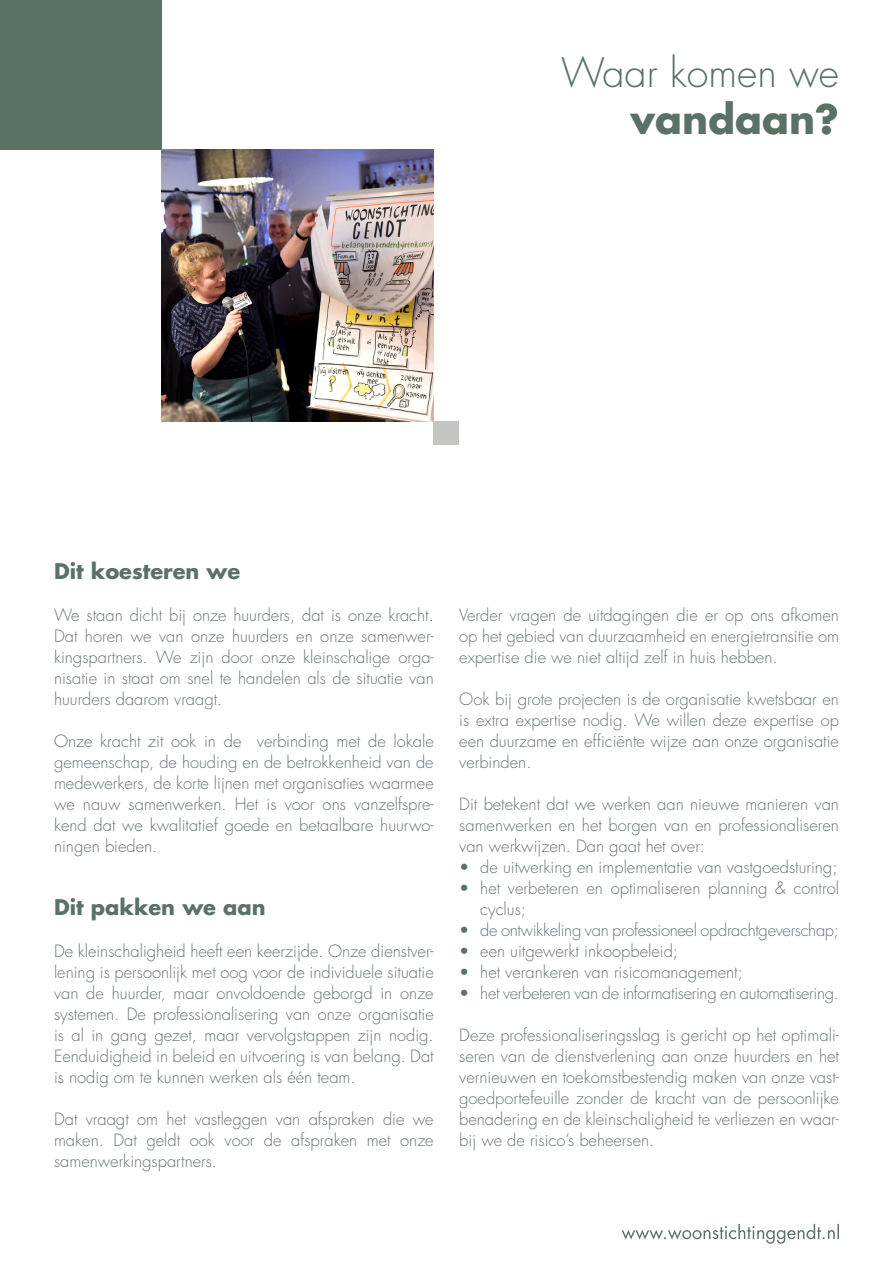
<style>
.page{position:relative;width:893px;height:1263px;background:#fff}
.page>*{position:absolute;margin:0;border:0;box-sizing:border-box;transform-origin:0 0}
.t1{font:300 39.6px "Futura Std";color:#5a7166}
.t2{font:700 39.6px "Futura Std";color:#5a7166}
.t3{font:700 21px "Futura Std";color:#5a7166}
.t4{font:300 16.5px/21px "Futura Std";color:#687379;text-align:justify}
.t5{font:300 16.5px "Futura Std";letter-spacing:-.02em;color:#687379}
.s1{color:#5a7166}
</style>
<div class="page">
<svg style="left:621px;top:1224px;width:218px;height:20px"></svg>
<div style="left:0;top:0;width:162px;height:149px;background:#5a7166"></div>
<div style="left:434px;top:422px;width:25px;height:23px;background:#c4c6c2"></div>
<img style="left:162px;top:149px;width:272px;height:273px">
<p class="t1" style="left:561px;top:48px;width:279px">Waar komen we</p>
<p class="t2" style="left:630px;top:93px;width:210px">vandaan?</p>
<p class="t3" style="left:54px;top:557px;width:188px">Dit koesteren we</p>
<p class="t4" style="left:54px;top:605px;width:381px">We staan dicht bij onze huurders, dat is onze kracht.<br>Dat horen we van onze huurders en onze samenwer&shy;kingspartners. We zijn door onze kleinschalige orga&shy;nisatie in staat om snel te handelen als de situatie van huurders daarom vraagt.</p>
<p class="t4" style="left:54px;top:731px;width:381px">Onze kracht zit ook in de verbinding met de lokale gemeenschap, de houding en de betrokkenheid van de medewerkers, de korte lijnen met organisaties waarmee we nauw samenwerken. Het is voor ons vanzelfspre&shy;kend dat we kwalitatief goede en betaalbare huurwo&shy;ningen bieden.</p>
<p class="t3" style="left:54px;top:893px;width:213px">Dit pakken we aan</p>
<p class="t4" style="left:54px;top:941px;width:381px">De kleinschaligheid heeft een keerzijde. Onze dienstver&shy;lening is persoonlijk met oog voor de individuele situatie van de huurder, maar onvoldoende geborgd in onze systemen. De professionalisering van onze organisatie is al in gang gezet, maar vervolgstappen zijn nodig.<br>Eenduidigheid in beleid en uitvoering is van belang. Dat is nodig om te kunnen werken als één team.</p>
<p class="t4" style="left:54px;top:1109px;width:381px">Dat vraagt om het vastleggen van afspraken die we maken. Dat geldt ook voor de afspraken met onze samenwerkingspartners.</p>
<p class="t4" style="left:459px;top:605px;width:381px">Verder vragen de uitdagingen die er op ons afkomen op het gebied van duurzaamheid en energietransitie om expertise die we niet altijd zelf in huis hebben.</p>
<p class="t4" style="left:459px;top:689px;width:381px">Ook bij grote projecten is de organisatie kwetsbaar en is extra expertise nodig. We willen deze expertise op een duurzame en efficiënte wijze aan onze organisatie verbinden.</p>
<p class="t4" style="left:459px;top:794px;width:381px">Dit betekent dat we werken aan nieuwe manieren van samenwerken en het borgen van en professionaliseren van werkwijzen. Dan gaat het over:</p>
<p class="t4" style="left:459px;top:857px;width:380px"><span class="s1">•</span> de uitwerking en implementatie van vastgoedsturing;</p>
<p class="t4" style="left:480px;top:878px;width:360px;text-indent:-21px"><span class="s1">•</span> het verbeteren en optimaliseren planning &amp; control cyclus;</p>
<p class="t5" style="left:459px;top:920px;width:381px"><span class="s1">•</span> de ontwikkeling van professioneel opdrachtgeverschap;</p>
<p class="t4" style="left:459px;top:941px;width:220px"><span class="s1">•</span> een uitgewerkt inkoopbeleid;</p>
<p class="t4" style="left:459px;top:962px;width:285px"><span class="s1">•</span> het verankeren van risicomanagement;</p>
<p class="t5" style="left:459px;top:983px;width:381px"><span class="s1">•</span> het verbeteren van de informatisering en automatisering.</p>
<p class="t4" style="left:459px;top:1025px;width:381px">Deze professionaliseringsslag is gericht op het optimali&shy;seren van de dienstverlening aan onze huurders en het vernieuwen en toekomstbestendig maken van onze vast&shy;goedportefeuille zonder de kracht van de persoonlijke benadering en de kleinschaligheid te verliezen en waar&shy;bij we de risico’s beheersen.</p>
</div>
